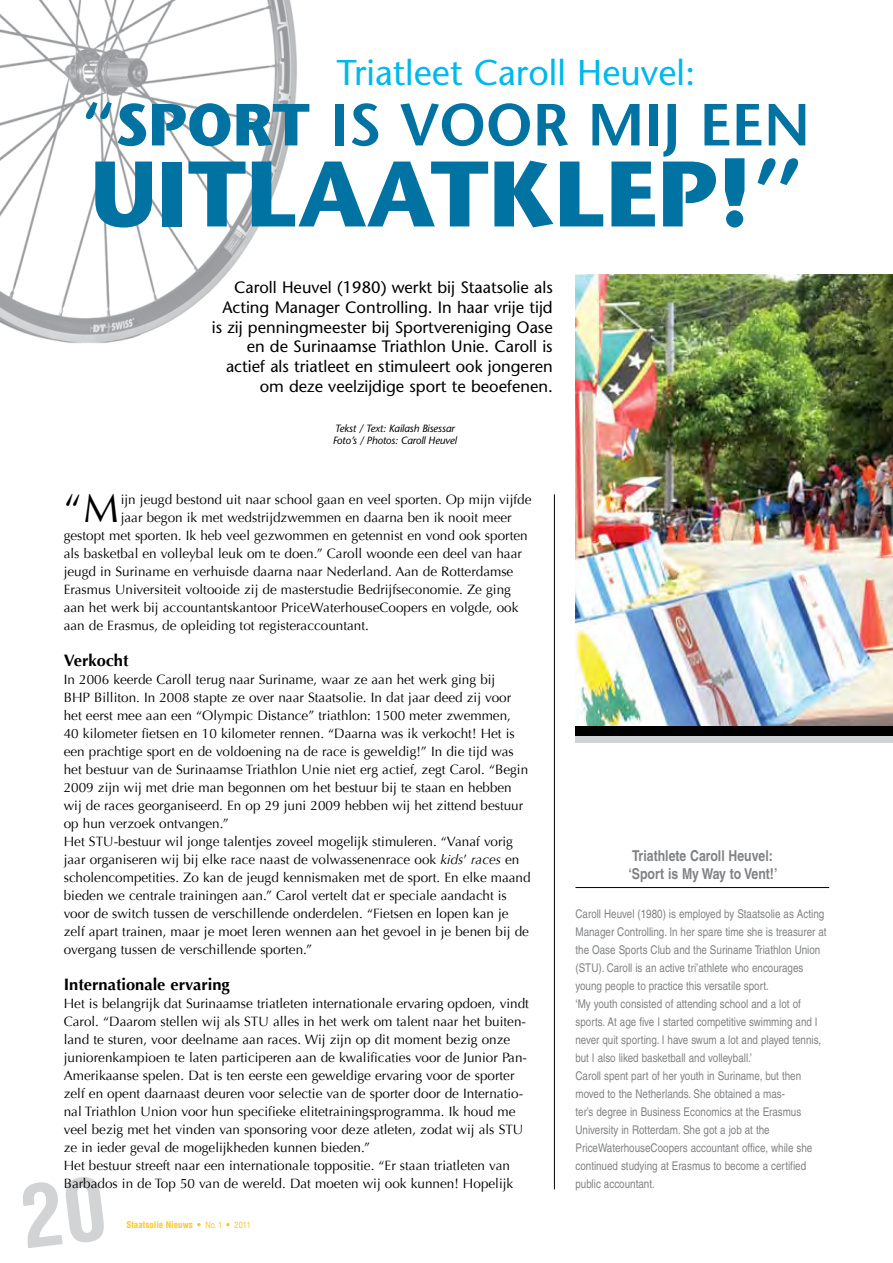
<style>
.page{position:relative;width:893px;height:1263px;background:#fff}
.page>*{position:absolute;margin:0;border:0;box-sizing:border-box;transform-origin:0 0}
.t1{font:700 92.7px "Stone Sans";letter-spacing:.075em;color:#0073a3}
.t2{font:600 59.25px "Stone Sans";color:#0073a3}
.t3{font:39.75px "Optima";color:#000}
.t4{font:35.7px "Stone Sans";color:#00b8ed}
.t5{font:16.5px/19.8px "Stone Sans";color:#000;text-align:right}
.t6{font:700 16.5px "Optima";color:#000}
.t7{font:700 condensed 15px/18px "Helvetica";color:#808285}
.t8{font:13.5px/18px "Optima";color:#000}
.t9{font:condensed 12px/18px "Helvetica";color:#808285}
.t10{font:italic 10.5px/12.6px "Stone Sans";letter-spacing:-.02em;color:#000}
.t11{font:700 condensed 9px "Helvetica";color:#ffc523}
.s1{font-weight:700}
.s2{font-style:italic}
.s3{font-weight:400}
</style>
<div class="page">
<img style="left:0;top:0;width:297px;height:343px">
<hr style="left:575px;top:887px;width:254px;height:1px;background:#000">
<hr style="left:554px;top:494px;width:1px;height:695px;background:#000">
<img style="left:575px;top:275px;width:318px;height:451px">
<div style="left:575px;top:726px;width:318px;height:12px;background:#000"></div>
<div style="left:575px;top:736px;width:318px;height:7px;background:#d1d3d4"></div>
<h3 class="t4" style="left:337px;top:51px;width:360px">Triatleet Caroll Heuvel:</h3>
<h2 class="t2" style="left:83px;top:89px;width:534px"><span class="s1">“SPORT</span> IS VOOR MIJ</h2>
<h2 class="t2" style="left:700px;top:89px;width:112px">EEN</h2>
<h1 class="t1" style="left:90px;top:139px;width:714px">UITLAATKLEP!”</h1>
<p class="t5" style="left:212px;top:277px;width:342px">Caroll Heuvel (1980) werkt bij Staatsolie als Acting Manager Controlling. In haar vrije tijd is zij penningmeester bij Sportvereniging Oase en de Surinaamse Triathlon Unie. Caroll is actief als triatleet en stimuleert ook jongeren om deze veelzijdige sport te beoefenen.</p>
<p class="t10" style="left:333px;top:422px;width:126px">Tekst / Text: Kailash Bisessar<br>Foto’s / Photos: Caroll Heuvel</p>
<h3 class="t3" style="left:64px;top:485px;width:57px">“M</h3>
<p class="t8" style="left:121px;top:491px;width:412px">ijn jeugd bestond uit naar school gaan en veel sporten. Op mijn vijfde</p>
<p class="t8" style="left:121px;top:509px;width:392px">jaar begon ik met wedstrijdzwemmen en daarna ben ik nooit meer</p>
<p class="t8" style="left:64px;top:527px;width:465px">gestopt met sporten. Ik heb veel gezwommen en getennist en vond ook sporten</p>
<p class="t8" style="left:64px;top:545px;width:460px">als basketbal en volleybal leuk om te doen.” Caroll woonde een deel van haar</p>
<p class="t8" style="left:64px;top:563px;width:451px">jeugd in Suriname en verhuisde daarna naar Nederland. Aan de Rotterdamse</p>
<p class="t8" style="left:64px;top:581px;width:449px">Erasmus Universiteit voltooide zij de masterstudie Bedrijfseconomie. Ze ging</p>
<p class="t8" style="left:64px;top:599px;width:456px">aan het werk bij accountantskantoor PriceWaterhouseCoopers en volgde, ook</p>
<p class="t8" style="left:64px;top:617px;width:307px">aan de Erasmus, de opleiding tot registeraccountant.</p>
<p class="t6" style="left:64px;top:651px;width:66px">Verkocht</p>
<p class="t8" style="left:64px;top:671px;width:468px">In 2006 keerde Caroll terug naar Suriname, waar ze aan het werk ging bij<br>BHP Billiton. In 2008 stapte ze over naar Staatsolie. In dat jaar deed zij voor het eerst mee aan een “Olympic Distance” triathlon: 1500 meter zwemmen,<br>40 kilometer fietsen en 10 kilometer rennen. “Daarna was ik verkocht! Het is een prachtige sport en de voldoening na de race is geweldig!” In die tijd was het bestuur van de Surinaamse Triathlon Unie niet erg actief, zegt Carol. “Begin 2009 zijn wij met drie man begonnen om het bestuur bij te staan en hebben wij de races georganiseerd. En op 29 juni 2009 hebben wij het zittend bestuur op hun verzoek ontvangen.”<br>Het STU-bestuur wil jonge talentjes zoveel mogelijk stimuleren. “Vanaf vorig jaar organiseren wij bij elke race naast de volwassenenrace ook <span class="s2">kids</span>’ <span class="s2">races</span> en scholencompetities. Zo kan de jeugd kennismaken met de sport. En elke maand bieden we centrale trainingen aan.” Carol vertelt dat er speciale aandacht is voor de switch tussen de verschillende onderdelen. “Fietsen en lopen kan je zelf apart trainen, maar je moet leren wennen aan het gevoel in je benen bij de overgang tussen de verschillende sporten.”</p>
<p class="t6" style="left:64px;top:975px;width:168px">Internationale ervaring</p>
<p class="t8" style="left:64px;top:995px;width:467px">Het is belangrijk dat Surinaamse triatleten internationale ervaring opdoen, vindt Carol. “Daarom stellen wij als STU alles in het werk om talent naar het buiten&shy;land te sturen, voor deelname aan races. Wij zijn op dit moment bezig onze juniorenkampioen te laten participeren aan de kwalificaties voor de Junior Pan-Amerikaanse spelen. Dat is ten eerste een geweldige ervaring voor de sporter zelf en opent daarnaast deuren voor selectie van de sporter door de Internatio&shy;nal Triathlon Union voor hun specifieke elitetrainingsprogramma. Ik houd me veel bezig met het vinden van sponsoring voor deze atleten, zodat wij als STU ze in ieder geval de mogelijkheden kunnen bieden.”<br>Het bestuur streeft naar een internationale toppositie. “Er staan triatleten van Barbados in de Top 50 van de wereld. Dat moeten wij ook kunnen! Hopelijk</p>
<p class="t11" style="left:126px;top:1219px;width:126px">Staatsolie Nieuws • <span class="s3">No. 1</span> • <span class="s3">2011</span></p>
<p class="t7" style="left:628px;top:846px;width:151px">Triathlete Caroll Heuvel: ‘Sport is My Way to Vent!’</p>
<p class="t9" style="left:575px;top:905px;width:253px">Caroll Heuvel (1980) is employed by Staatsolie as Acting Manager Controlling. In her spare time she is treasurer at the Oase Sports Club and the Suriname Triathlon Union (STU). Caroll is an active tri’athlete who encourages young people to practice this versatile sport.<br>‘My youth consisted of attending school and a lot of sports. At age five I started competitive swimming and I never quit sporting. I have swum a lot and played tennis, but I also liked basketball and volleyball.’<br>Caroll spent part of her youth in Suriname, but then moved to the Netherlands. She obtained a mas-<br>ter’s degree in Business Economics at the Erasmus University in Rotterdam. She got a job at the PriceWaterhouseCoopers accountant office, while she continued studying at Erasmus to become a certified public accountant.</p>
</div>
